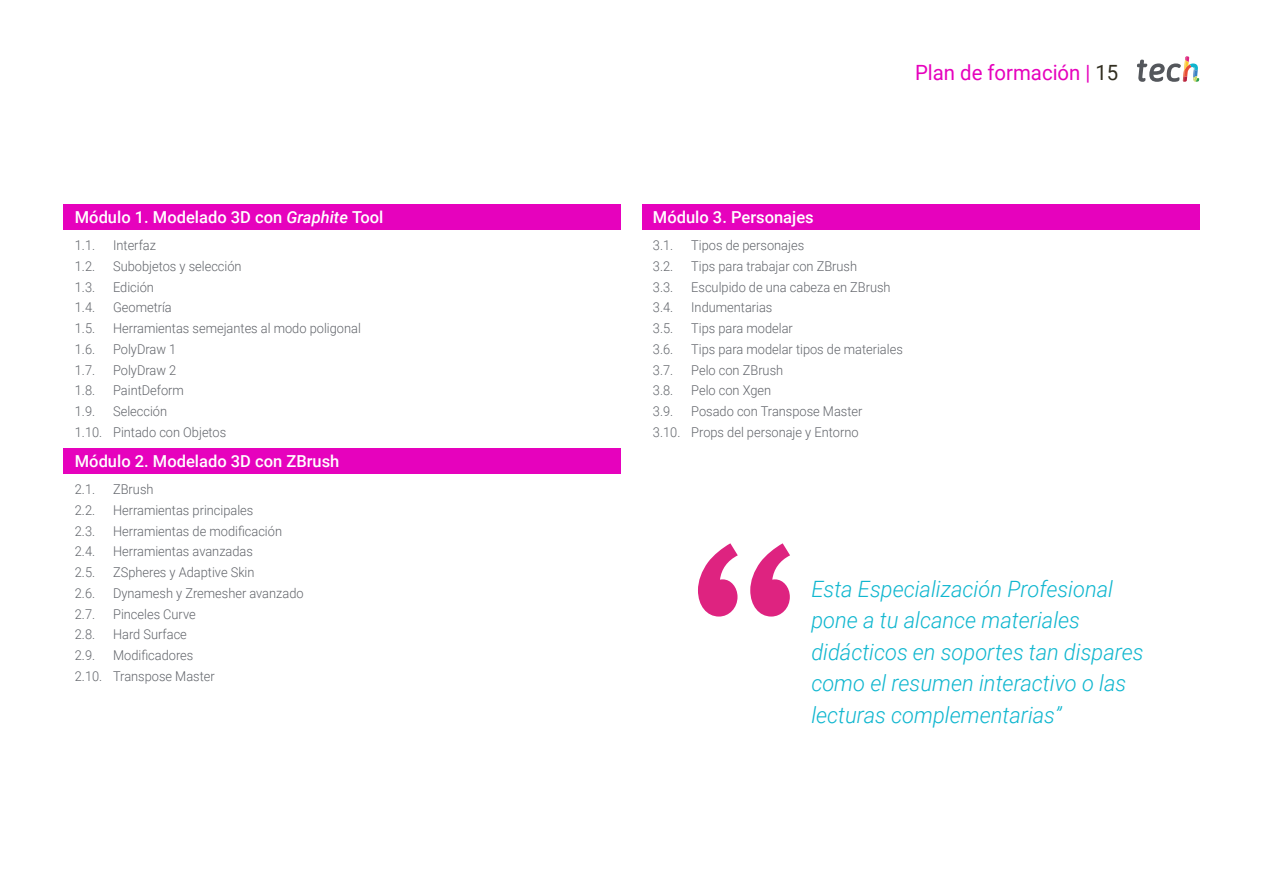
<style>
.page{position:relative;width:1263px;height:893px;background:#fff}
.page>*{position:absolute;margin:0;border:0;box-sizing:border-box;transform-origin:0 0}
.t1{font:italic 300 22.5px/31.5px "Roboto";color:#0fb6cf}
.t2{font:21px "Roboto";color:#e602bd}
.t3{font:500 16.5px "Roboto";color:#fff}
.t4{font:300 13.5px/20.7px "Roboto";color:#61646a;scale:.95 1}
.s1{font-style:italic}
.s2{color:#312e20}
</style>
<div class="page">
<svg style="left:698px;top:543px;width:92px;height:74px"></svg>
<div style="left:64px;top:204px;width:557px;height:25px;background:#e602bd"></div>
<div style="left:64px;top:448px;width:557px;height:25px;background:#e602bd"></div>
<div style="left:642px;top:204px;width:557px;height:25px;background:#e602bd"></div>
<svg style="left:1137px;top:56px;width:62px;height:26px"></svg>
<p class="t3" style="left:75px;top:206px;width:310px">Módulo 1. Modelado 3D con <span class="s1">Graphite</span> Tool</p>
<p class="t4" style="left:75px;top:235px;width:23px">1.1.</p>
<p class="t4" style="left:113px;top:235px;width:47px">Interfaz</p>
<p class="t4" style="left:75px;top:255px;width:23px">1.2.</p>
<p class="t4" style="left:113px;top:255px;width:137px">Subobjetos y selección</p>
<p class="t4" style="left:75px;top:276px;width:23px">1.3.</p>
<p class="t4" style="left:113px;top:276px;width:45px">Edición</p>
<p class="t4" style="left:75px;top:297px;width:23px">1.4.</p>
<p class="t4" style="left:113px;top:297px;width:63px">Geometría</p>
<p class="t4" style="left:75px;top:318px;width:23px">1.5.</p>
<p class="t4" style="left:113px;top:318px;width:262px">Herramientas semejantes al modo poligonal</p>
<p class="t4" style="left:75px;top:338px;width:23px">1.6.</p>
<p class="t4" style="left:113px;top:338px;width:68px">PolyDraw 1</p>
<p class="t4" style="left:75px;top:359px;width:23px">1.7.</p>
<p class="t4" style="left:113px;top:359px;width:68px">PolyDraw 2</p>
<p class="t4" style="left:75px;top:380px;width:23px">1.8.</p>
<p class="t4" style="left:113px;top:380px;width:76px">PaintDeform</p>
<p class="t4" style="left:75px;top:401px;width:23px">1.9.</p>
<p class="t4" style="left:75px;top:401px;width:161px;text-indent:38px">Selección<br>1.10. Pintado con Objetos</p>
<p class="t3" style="left:75px;top:450px;width:266px">Módulo 2. Modelado 3D con ZBrush</p>
<p class="t4" style="left:75px;top:479px;width:23px">2.1.</p>
<p class="t4" style="left:113px;top:479px;width:44px">ZBrush</p>
<p class="t4" style="left:75px;top:499px;width:23px">2.2.</p>
<p class="t4" style="left:113px;top:499px;width:149px">Herramientas principales</p>
<p class="t4" style="left:75px;top:520px;width:23px">2.3.</p>
<p class="t4" style="left:113px;top:520px;width:179px">Herramientas de modificación</p>
<p class="t4" style="left:75px;top:541px;width:23px">2.4.</p>
<p class="t4" style="left:113px;top:541px;width:149px">Herramientas avanzadas</p>
<p class="t4" style="left:75px;top:562px;width:23px">2.5.</p>
<p class="t4" style="left:113px;top:562px;width:150px">ZSpheres y Adaptive Skin</p>
<p class="t4" style="left:75px;top:582px;width:23px">2.6.</p>
<p class="t4" style="left:113px;top:582px;width:202px">Dynamesh y Zremesher avanzado</p>
<p class="t4" style="left:75px;top:603px;width:23px">2.7.</p>
<p class="t4" style="left:113px;top:603px;width:89px">Pinceles Curve</p>
<p class="t4" style="left:75px;top:624px;width:23px">2.8.</p>
<p class="t4" style="left:113px;top:624px;width:79px">Hard Surface</p>
<p class="t4" style="left:75px;top:645px;width:23px">2.9.</p>
<p class="t4" style="left:75px;top:645px;width:149px;text-indent:38px">Modificadores<br>2.10. Transpose Master</p>
<h2 class="t2" style="left:915px;top:57px;width:205px">Plan de formación | <span class="s2">15</span></h2>
<p class="t3" style="left:653px;top:206px;width:162px">Módulo 3. Personajes</p>
<p class="t4" style="left:653px;top:235px;width:23px">3.1.</p>
<p class="t4" style="left:691px;top:235px;width:120px">Tipos de personajes</p>
<p class="t4" style="left:653px;top:255px;width:23px">3.2.</p>
<p class="t4" style="left:691px;top:255px;width:176px">Tips para trabajar con ZBrush</p>
<p class="t4" style="left:653px;top:276px;width:23px">3.3.</p>
<p class="t4" style="left:691px;top:276px;width:211px">Esculpido de una cabeza en ZBrush</p>
<p class="t4" style="left:653px;top:297px;width:23px">3.4.</p>
<p class="t4" style="left:691px;top:297px;width:87px">Indumentarias</p>
<p class="t4" style="left:653px;top:318px;width:23px">3.5.</p>
<p class="t4" style="left:691px;top:318px;width:108px">Tips para modelar</p>
<p class="t4" style="left:653px;top:338px;width:23px">3.6.</p>
<p class="t4" style="left:691px;top:338px;width:224px">Tips para modelar tipos de materiales</p>
<p class="t4" style="left:653px;top:359px;width:23px">3.7.</p>
<p class="t4" style="left:691px;top:359px;width:98px">Pelo con ZBrush</p>
<p class="t4" style="left:653px;top:380px;width:23px">3.8.</p>
<p class="t4" style="left:691px;top:380px;width:86px">Pelo con Xgen</p>
<p class="t4" style="left:653px;top:401px;width:23px">3.9.</p>
<p class="t4" style="left:653px;top:401px;width:222px;text-align:right">Posado con Transpose Master<br>3.10. Props del personaje y Entorno</p>
<h1 class="t1" style="left:811px;top:572px;width:334px">Esta Especialización Profesional pone a tu alcance materiales didácticos en soportes tan dispares como el resumen interactivo o las lecturas complementarias”</h1>
</div>
